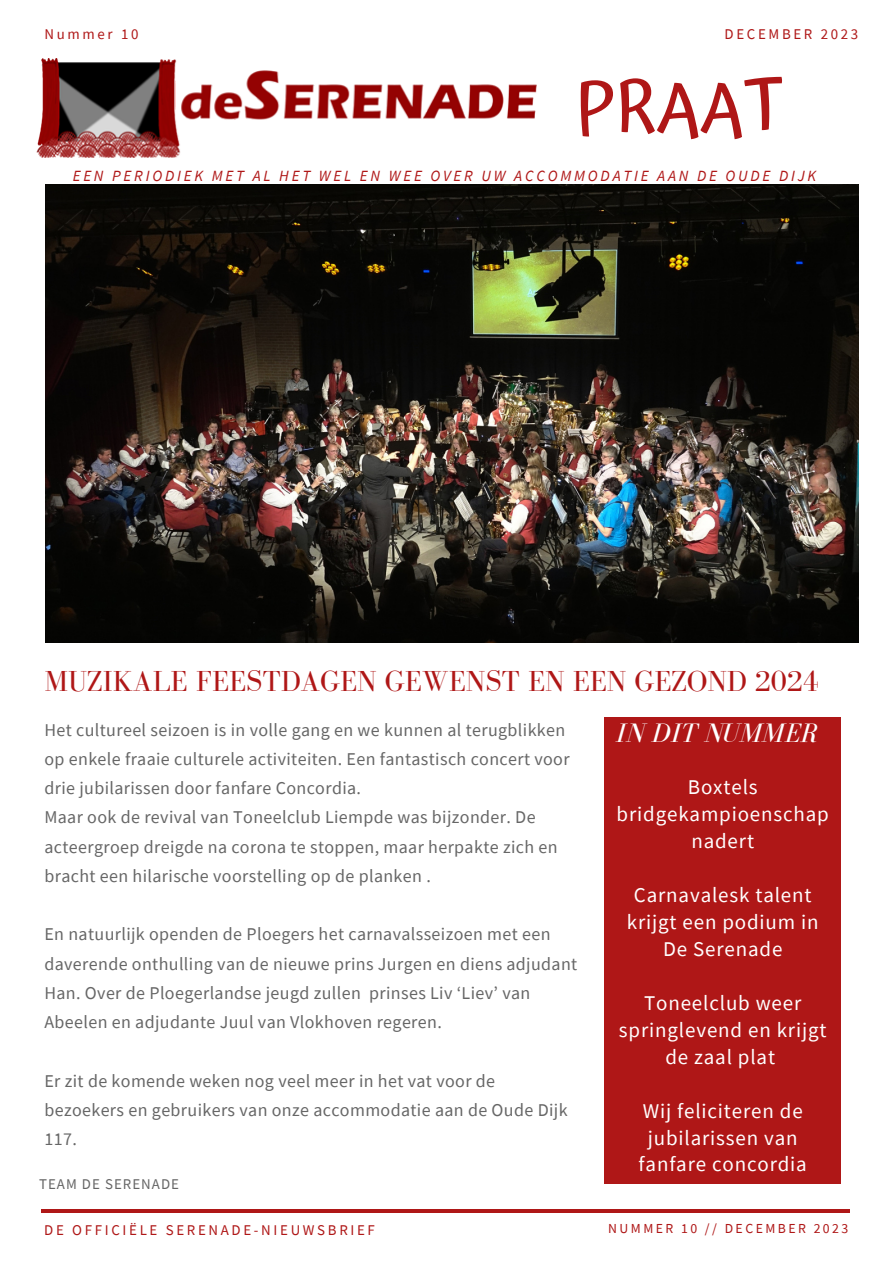
<style>
.page{position:relative;width:893px;height:1264px;background:#fff}
.page>*{position:absolute;margin:0;border:0;box-sizing:border-box;transform-origin:0 0}
.t1{font:500 69.3px "Atma";color:#af1717}
.t2{font:29.85px "Bodoni FLF";color:#af1717}
.t3{font:italic 27.45px "Bodoni FLF";color:#fff}
.t4{font:21px/27px "Source Sans Pro";letter-spacing:.04em;color:#fff;text-align:center}
.t5{font:18px/29.2px "Source Sans Pro";letter-spacing:.02em;color:#666}
.t6{font:italic 15.6px "Source Sans Pro";letter-spacing:.18em;color:#af1717}
.t7{font:14.85px "Source Sans Pro";letter-spacing:.18em;color:#af1717}
.t8{font:14.85px "Source Sans Pro";letter-spacing:.07em;color:#666}
.t9{font:13.8px "Source Sans Pro";letter-spacing:.18em;color:#af1717}
</style>
<div class="page">
<div style="left:604px;top:717px;width:236px;height:466px;background:#af1717"></div>
<img style="left:45px;top:185px;width:813px;height:457px">
<hr style="left:41px;top:1209px;width:809px;height:3px;background:#af1717">
<img style="left:37px;top:59px;width:499px;height:99px">
<p class="t7" style="left:44px;top:25px;width:96px">Nummer 10</p>
<p class="t7" style="left:724px;top:25px;width:135px">DECEMBER 2023</p>
<p class="t1" style="left:576px;top:67px;width:209px">PRAAT</p>
<p class="t6" style="left:73px;top:165px;width:745px">EEN PERIODIEK MET AL HET WEL EN WEE OVER UW ACCOMMODATIE AAN DE OUDE DIJK</p>
<p class="t2" style="left:44px;top:665px;width:775px">MUZIKALE FEESTDAGEN GEWENST EN EEN GEZOND 2024</p>
<p class="t5" style="left:44px;top:714px;width:526px">Het cultureel seizoen is in volle gang en we kunnen al terugblikken op enkele fraaie culturele activiteiten. Een fantastisch concert voor drie jubilarissen door fanfare Concordia.</p>
<p class="t5" style="left:44px;top:802px;width:514px">Maar ook de revival van Toneelclub Liempde was bijzonder. De acteergroep dreigde na corona te stoppen, maar herpakte zich en bracht een hilarische voorstelling op de planken .</p>
<p class="t3" style="left:615px;top:717px;width:203px">IN DIT NUMMER</p>
<p class="t4" style="left:616px;top:772px;width:214px">Boxtels bridgekampioenschap nadert</p>
<p class="t4" style="left:626px;top:880px;width:193px">Carnavalesk talent krijgt een podium in<br>De Serenade</p>
<p class="t4" style="left:619px;top:988px;width:209px">Toneelclub weer springlevend en krijgt de zaal plat</p>
<p class="t4" style="left:638px;top:1096px;width:170px">Wij feliciteren de jubilarissen van fanfare concordia</p>
<p class="t5" style="left:44px;top:919px;width:534px">En natuurlijk openden de Ploegers het carnavalsseizoen met een daverende onthulling van de nieuwe prins Jurgen en diens adjudant Han. Over de Ploegerlandse jeugd zullen prinses Liv ‘Liev’ van Abeelen en adjudante Juul van Vlokhoven regeren.</p>
<p class="t5" style="left:44px;top:1065px;width:524px">Er zit de komende weken nog veel meer in het vat voor de bezoekers en gebruikers van onze accommodatie aan de Oude Dijk<br>117.</p>
<p class="t8" style="left:39px;top:1174px;width:141px">TEAM DE SERENADE</p>
<p class="t7" style="left:44px;top:1220px;width:332px">DE OFFICIËLE SERENADE-NIEUWSBRIEF</p>
<p class="t9" style="left:608px;top:1219px;width:242px">NUMMER 10 // DECEMBER 2023</p>
</div>
